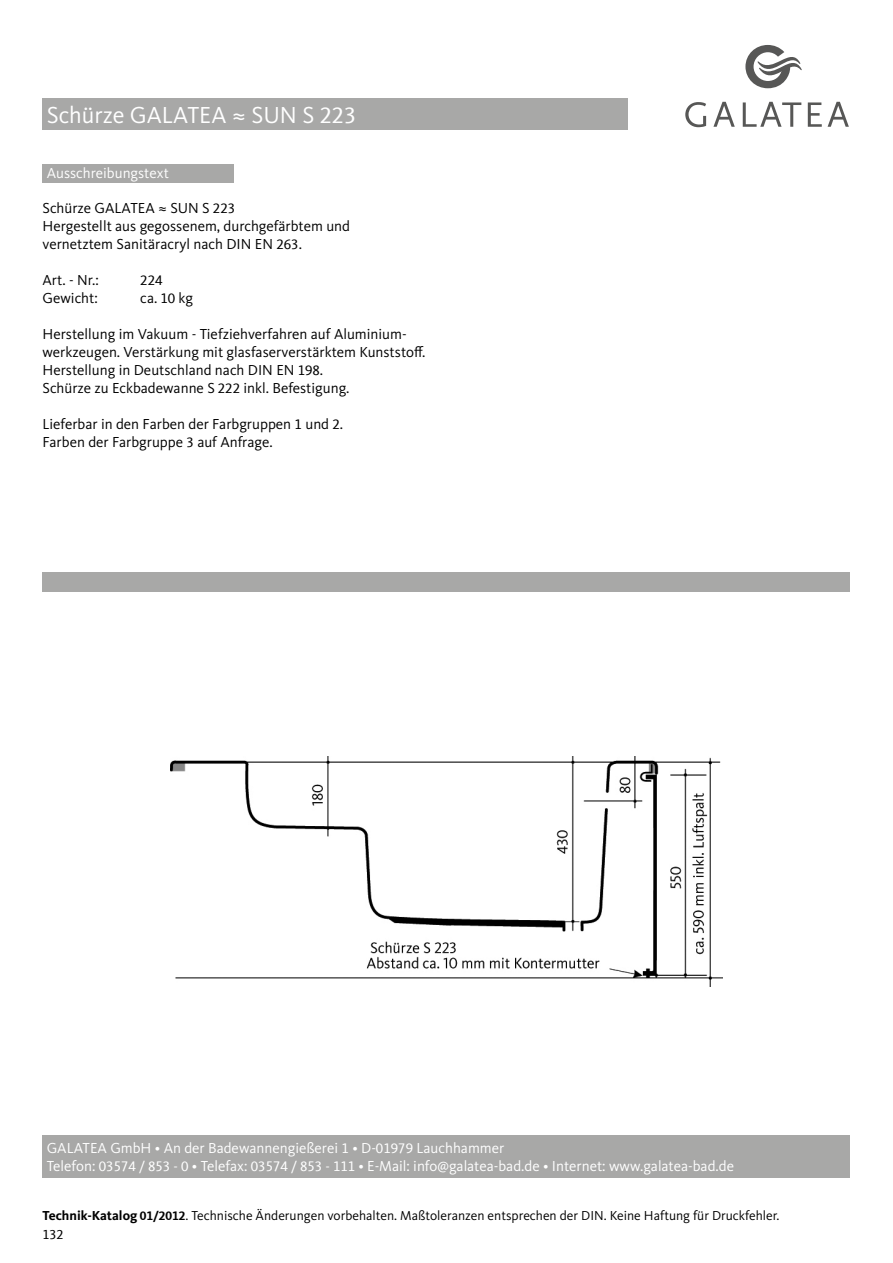
<style>
.page{position:relative;width:893px;height:1263px;background:#fff}
.page>*{position:absolute;margin:0;border:0;box-sizing:border-box;transform-origin:0 0}
.t1{font:24px "Kievit Pro";color:#fff}
.t2{font:15px/18px "Kievit Pro";color:#000}
.t3{font:15px/18px "Kievit Pro";color:#fff}
.t4{font:14.25px "CDU Kievit Tab";color:#000}
.t5{font:13.5px "Kievit Pro";color:#000}
.t6{font:13.5px "CDU Kievit Tab";color:#000}
.s1{font-family:"CDU Kievit Tab";font-size:23.25px}
.s2{font-family:"CDU Kievit Tab";font-size:14.25px}
.s3{font-weight:700}
.s4{font-family:"CDU Kievit Tab";font-weight:700;font-size:12.75px}
</style>
<div class="page">
<div style="left:43px;top:98px;width:585px;height:31px;background:#a8a8a7"></div>
<svg style="left:745px;top:45px;width:57px;height:43px"></svg>
<svg style="left:685px;top:102px;width:21px;height:25px"></svg>
<svg style="left:713px;top:102px;width:22px;height:25px"></svg>
<svg style="left:743px;top:102px;width:58px;height:25px"></svg>
<svg style="left:808px;top:102px;width:14px;height:25px"></svg>
<svg style="left:828px;top:102px;width:21px;height:25px"></svg>
<img style="left:170px;top:757px;width:553px;height:230px">
<div style="left:43px;top:1135px;width:807px;height:43px;background:#a8a8a7"></div>
<div style="left:43px;top:165px;width:191px;height:18px;background:#a8a8a7"></div>
<div style="left:43px;top:572px;width:807px;height:19px;background:#a8a8a7"></div>
<h1 class="t1" style="left:47px;top:100px;width:99px">Schürze GALA</h1>
<h1 class="t1" style="left:187px;top:100px;width:170px">TEA ≈ SUN S <span class="s1">223</span></h1>
<p class="t3" style="left:47px;top:164px;width:124px">Ausschreibungstext</p>
<p class="t2" style="left:43px;top:199px;width:62px">Schürze GALA</p>
<p class="t2" style="left:43px;top:199px;width:309px;text-indent:88px">TEA ≈ SUN S <span class="s2">223<br></span>Hergestellt aus gegossenem, durchgefärbtem und vernetztem Sanitäracryl nach DIN</p>
<p class="t2" style="left:255px;top:235px;width:49px">EN <span class="s2">263</span>.</p>
<p class="t2" style="left:43px;top:271px;width:58px">Art. - N r.:</p>
<p class="t4" style="left:140px;top:273px;width:24px">224</p>
<p class="t2" style="left:43px;top:289px;width:57px">Gewicht:</p>
<p class="t2" style="left:140px;top:289px;width:54px">ca. <span class="s2">10</span> kg</p>
<p class="t2" style="left:43px;top:325px;width:385px">Herstellung im Vakuum - Tiefziehverfahren auf Aluminium&shy;werkzeugen. Verstärkung mit glasfaserverstärktem Kunststoff.<br>Herstellung in Deutschland nach DIN</p>
<p class="t2" style="left:43px;top:361px;width:308px;text-indent:234px">EN <span class="s2">198</span>.<br>Schürze zu Eckbadewanne S <span class="s2">222</span> inkl. Befestigung.</p>
<p class="t2" style="left:43px;top:415px;width:302px">Lieferbar in den Farben der Farbgruppen <span class="s2">1</span> und <span class="s2">2</span>.<br>Farben der Farbgruppe <span class="s2">3</span> auf Anfrage.</p>
<p class="t3" style="left:47px;top:1139px;width:689px">GALATEA GmbH • An der Badewannengießerei <span class="s2">1</span> • D-<span class="s2">01979</span> Lauchhammer<br>Telefon: <span class="s2">03574 / 853 - 0</span> • Telefax: <span class="s2">03574 / 853 - 111</span> • E-Mail: info@galatea-bad.de • Internet: www.galatea-bad.de</p>
<p class="t5" style="left:43px;top:1207px;width:739px"><span class="s3">Technik-Katalog</span> <span class="s4">01/2012</span>. Technische Änderungen vorbehalten. Maßtoleranzen entsprechen der DIN . Keine Haftung für Druckfehler.</p>
<p class="t6" style="left:43px;top:1226px;width:23px">132</p>
</div>
